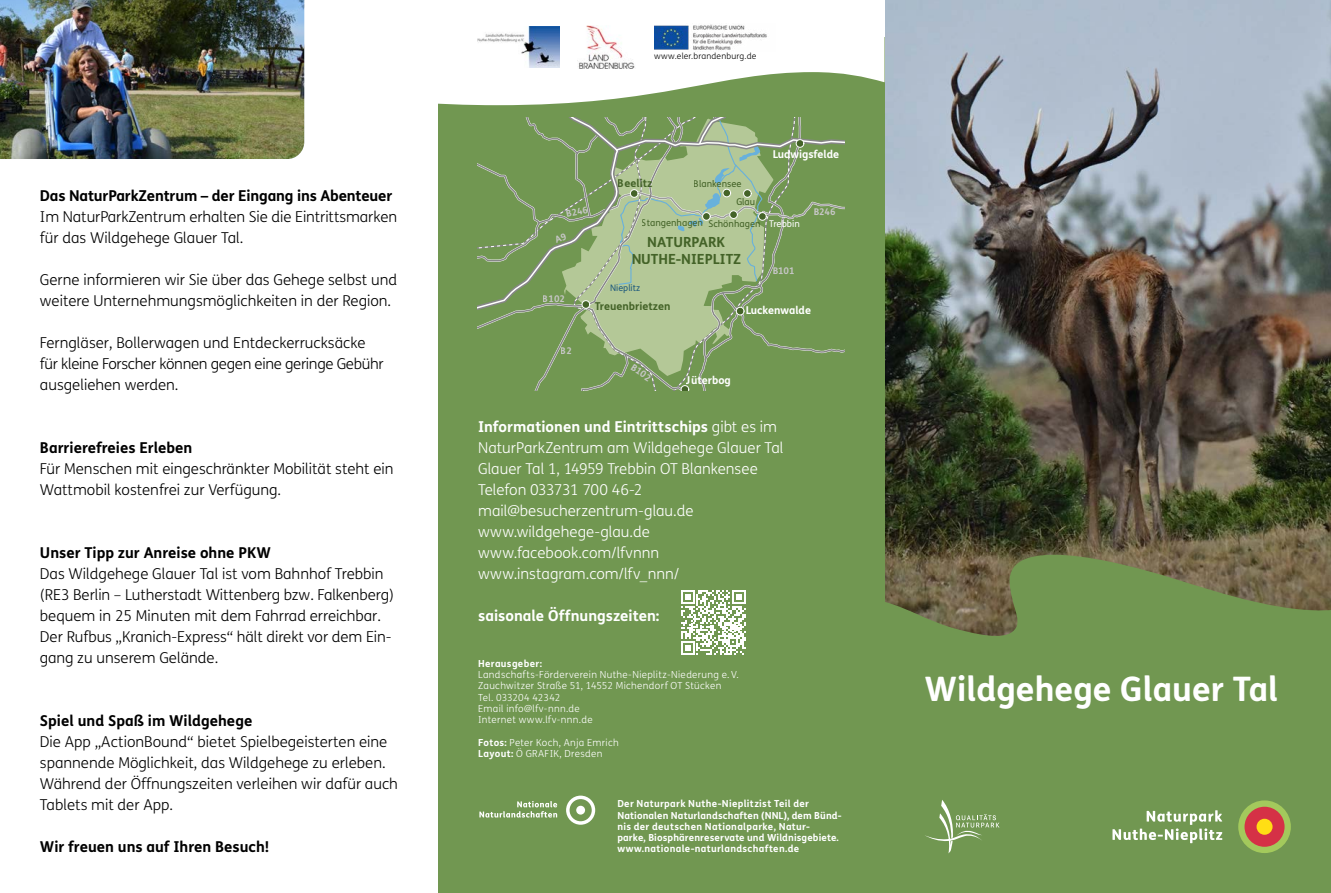
<style>
.page{position:relative;width:1331px;height:893px;background:#fff}
.page>*{position:absolute;margin:0;border:0;box-sizing:border-box;transform-origin:0 0}
.DIN_lang_-_75_NNL_Headline_Din-lang_75{font:700 33.75px "FS Me";color:#fff}
.DIN_lang_-_75_NNL_Copy_Din-lang_75{font:300 15px/21px "FS Me";color:#000}
.DIN_lang_-_75_NNL_Copy_Din-lang_75-2{font:300 15px "FS Me";color:#fff}
.DIN_lang_-_75_NNL_Headline_Fließtext_Din{font:700 15px "FS Me";color:#000}
.DIN_lang_-_75_NNL_Copy_Din-lang_75-3{font:700 15px "FS Me";color:#fff}
.t1{font:700 13.95px/16.8px "FS Me";color:#446328;text-align:center}
.t2{font:700 10.8px "FS Me";color:#fff}
.t3{font:700 10.8px "FS Me";color:#446328}
.DIN_lang_-_75_NNL_Textliche-Kennung_Din-{font:700 9.75px/11.2px "FS Me";letter-spacing:.03em;color:#fff}
.DIN_lang_-_75_NNL_Textliche-Kennung_Din--2{font:300 9.75px/11.2px "FS Me";letter-spacing:.035em;color:#fff}
.DIN_lang_-_75_NNL_Textliche-Kennung_Din--3{font:300 9.75px "FS Me";letter-spacing:-.005em;color:#fff}
.t4{font:9.3px/17.2px "FS Me";color:#446328}
.t5{font:700 9.3px "FS Me";color:#c6c6c6}
.t6{font:9px "FS Me";color:#205b7d}
.DIN_lang_-_75_NNL_Copy_Din-lang_75-4{font:300 8.55px "FS Me";letter-spacing:.02em;color:#000}
.s1{color:#fff}
.s2{font-weight:300}
.s3{font-weight:700}
</style>
<div class="page">
<img style="left:884px;top:0;width:447px;height:534px">
<img style="left:0;top:0;width:304px;height:159px">
<div style="left:438px;top:0;width:446px;height:893px;background:#719751"></div>
<svg style="left:438px;top:36px;width:446px;height:69px;fill:#fff"></svg>
<svg style="left:884px;top:534px;width:447px;height:359px;background:#708d4e"></svg>
<div style="left:438px;top:0;width:446px;height:36px;background:#fff"></div>
<img style="left:478px;top:26px;width:81px;height:41px">
<img style="left:577px;top:25px;width:59px;height:44px">
<img style="left:654px;top:24px;width:122px;height:28px">
<svg style="left:681px;top:590px;width:65px;height:65px"></svg>
<svg style="left:566px;top:796px;width:29px;height:29px"></svg>
<div style="left:576px;top:806px;width:9px;height:9px;background:#fff;border-radius:50%"></div>
<svg style="left:479px;top:801px;width:78px;height:16px"></svg>
<div style="left:1238px;top:800px;width:53px;height:53px;background:#a3c95c;border-radius:50%"></div>
<div style="left:1244px;top:807px;width:40px;height:40px;background:#d53146;border-radius:50%"></div>
<div style="left:1256px;top:819px;width:16px;height:16px;background:#ffde14;border-radius:50%"></div>
<svg style="left:1112px;top:810px;width:110px;height:33px"></svg>
<svg style="left:924px;top:800px;width:75px;height:53px;background:#80a263"></svg>
<svg style="left:478px;top:117px;width:366px;height:273px"></svg>
<h2 class="DIN_lang_-_75_NNL_Headline_Fließtext_Din" style="left:40px;top:184px;width:354px">Das NaturParkZentrum – der Eingang ins Abenteuer</h2>
<p class="DIN_lang_-_75_NNL_Copy_Din-lang_75" style="left:40px;top:206px;width:359px">Im NaturParkZentrum erhalten Sie die Eintrittsmarken für das Wildgehege Glauer Tal.</p>
<p class="DIN_lang_-_75_NNL_Copy_Din-lang_75" style="left:40px;top:269px;width:359px">Gerne informieren wir Sie über das Gehege selbst und weitere Unternehmungsmöglichkeiten in der Region.</p>
<p class="DIN_lang_-_75_NNL_Copy_Din-lang_75" style="left:40px;top:332px;width:345px">Ferngläser, Bollerwagen und Entdeckerrucksäcke für kleine Forscher können gegen eine geringe Gebühr ausgeliehen werden.</p>
<h2 class="DIN_lang_-_75_NNL_Headline_Fließtext_Din" style="left:40px;top:436px;width:154px">Barrierefreies Erleben</h2>
<p class="DIN_lang_-_75_NNL_Copy_Din-lang_75" style="left:40px;top:458px;width:355px">Für Menschen mit eingeschränkter Mobilität steht ein<br>Wattmobil kostenfrei zur Verfügung.</p>
<h2 class="DIN_lang_-_75_NNL_Headline_Fließtext_Din" style="left:40px;top:541px;width:232px">Unser Tipp zur Anreise ohne PKW</h2>
<p class="DIN_lang_-_75_NNL_Copy_Din-lang_75" style="left:40px;top:563px;width:356px">Das Wildgehege Glauer Tal ist vom Bahnhof Trebbin (RE3 Berlin – Lutherstadt Wittenberg bzw. Falkenberg) bequem in 25 Minuten mit dem Fahrrad erreichbar.<br>Der Rufbus „Kranich-Express“ hält direkt vor dem Ein&shy;gang zu unserem Gelände.</p>
<h2 class="DIN_lang_-_75_NNL_Headline_Fließtext_Din" style="left:40px;top:709px;width:214px">Spiel und Spaß im Wildgehege</h2>
<p class="DIN_lang_-_75_NNL_Copy_Din-lang_75" style="left:40px;top:731px;width:360px">Die App „ActionBound“ bietet Spielbegeisterten eine spannende Möglichkeit, das Wildgehege zu erleben.<br>Während der Öffnungszeiten verleihen wir dafür auch Tablets mit der App.</p>
<h2 class="DIN_lang_-_75_NNL_Headline_Fließtext_Din" style="left:40px;top:835px;width:231px">Wir freuen uns auf Ihren Besuch!</h2>
<p class="DIN_lang_-_75_NNL_Copy_Din-lang_75-4" style="left:654px;top:50px;width:104px">www.eler.brandenburg.de</p>
<p class="t5" style="left:565px;top:207px;width:24px;rotate:-12deg">B246</p>
<p class="t2" style="left:772px;top:146px;width:68px">Ludwigsfelde</p>
<p class="t3" style="left:618px;top:175px;width:36px">Beelitz</p>
<p class="t4" style="left:736px;top:175px;width:20px;text-indent:-43px">Blankensee<br>Glau</p>
<p class="t1" style="left:631px;top:233px;width:111px">NATURPARK<br>NUTHE-NIEPLITZ</p>
<p class="t4" style="left:642px;top:214px;width:159px">Stangenhagen Schönhagen <span class="s1">Trebbin</span></p>
<p class="t5" style="left:773px;top:263px;width:24px;rotate:1deg">B101</p>
<p class="t5" style="left:814px;top:204px;width:24px;rotate:1deg">B246</p>
<p class="t5" style="left:543px;top:291px;width:24px;rotate:1deg">B102</p>
<p class="t6" style="left:610px;top:282px;width:32px">Nieplitz</p>
<p class="t3" style="left:595px;top:298px;width:77px">Treuenbrietzen</p>
<p class="t2" style="left:745px;top:301px;width:67px">Luckenwalde</p>
<p class="t5" style="left:636px;top:361px;width:24px;rotate:34deg">B102</p>
<p class="t2" style="left:686px;top:372px;width:46px">Jüterbog</p>
<p class="DIN_lang_-_75_NNL_Copy_Din-lang_75-3" style="left:478px;top:415px;width:300px">Informationen und Eintrittschips <span class="s2">gibt es im</span></p>
<p class="DIN_lang_-_75_NNL_Copy_Din-lang_75-2" style="left:478px;top:438px;width:307px">NaturParkZentrum am Wildgehege Glauer Tal</p>
<p class="DIN_lang_-_75_NNL_Copy_Din-lang_75-2" style="left:478px;top:459px;width:281px">Glauer Tal 1, 14959 Trebbin OT Blankensee</p>
<p class="DIN_lang_-_75_NNL_Copy_Din-lang_75-2" style="left:478px;top:480px;width:166px">Telefon 033731 700 46-2</p>
<p class="DIN_lang_-_75_NNL_Copy_Din-lang_75-2" style="left:478px;top:501px;width:217px">mail@besucherzentrum-glau.de</p>
<p class="DIN_lang_-_75_NNL_Copy_Din-lang_75-2" style="left:478px;top:522px;width:173px">www.wildgehege-glau.de</p>
<p class="DIN_lang_-_75_NNL_Copy_Din-lang_75-2" style="left:478px;top:543px;width:183px">www.facebook.com/lfvnnn</p>
<p class="DIN_lang_-_75_NNL_Copy_Din-lang_75-2" style="left:478px;top:564px;width:202px">www.instagram.com/lfv_nnn/</p>
<p class="DIN_lang_-_75_NNL_Copy_Din-lang_75-3" style="left:478px;top:604px;width:183px">saisonale Öffnungszeiten:</p>
<p class="DIN_lang_-_75_NNL_Textliche-Kennung_Din-" style="left:478px;top:657px;width:65px">Herausgeber:</p>
<p class="DIN_lang_-_75_NNL_Textliche-Kennung_Din--2" style="left:478px;top:669px;width:262px">Landschafts-Förderverein Nuthe-Nieplitz-Niederung e. V.</p>
<p class="DIN_lang_-_75_NNL_Textliche-Kennung_Din--2" style="left:478px;top:680px;width:245px">Zauchwitzer Straße 51, 14552 Michendorf OT Stücken</p>
<p class="DIN_lang_-_75_NNL_Textliche-Kennung_Din--3" style="left:478px;top:690px;width:84px">Tel. 033204 42342</p>
<p class="DIN_lang_-_75_NNL_Textliche-Kennung_Din--2" style="left:478px;top:702px;width:103px">Email info@lfv-nnn.de</p>
<p class="DIN_lang_-_75_NNL_Textliche-Kennung_Din--2" style="left:478px;top:714px;width:116px">Internet www.lfv-nnn.de</p>
<p class="DIN_lang_-_75_NNL_Textliche-Kennung_Din--2" style="left:478px;top:736px;width:142px"><span class="s3">Fotos:</span> Peter Koch, Anja Emrich<br><span class="s3">Layout:</span> Ö GRAFIK, Dresden</p>
<p class="DIN_lang_-_75_NNL_Textliche-Kennung_Din-" style="left:617px;top:798px;width:226px">Der Naturpark Nuthe-Nieplitzist Teil der Nationalen Naturlandschaften (NNL), dem Bünd&shy;nis der deutschen Nationalparke, Natur-<br>parke, Biosphärenreservate und Wildnisgebiete. www.nationale-naturlandschaften.de</p>
<h1 class="DIN_lang_-_75_NNL_Headline_Din-lang_75" style="left:924px;top:663px;width:355px">Wildgehege Glauer Tal</h1>
</div>
